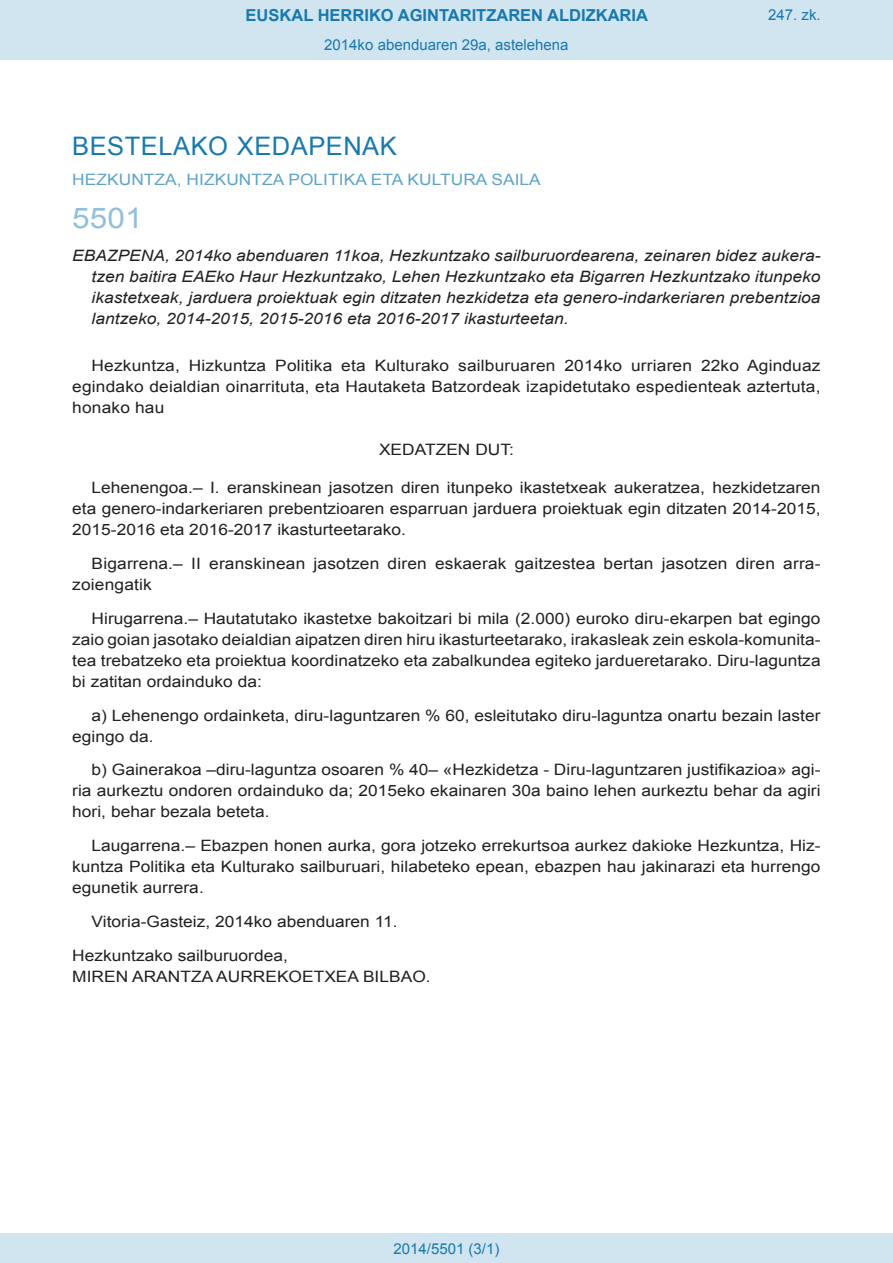
<style>
.page{position:relative;width:893px;height:1263px;background:#fff}
.page>*{position:absolute;margin:0;border:0;box-sizing:border-box;transform-origin:0 0}
.BOPVOrden{font:28.5px "Arial";color:#90c0db;scale:1.11 1}
.BOPVSeccion{font:25.5px "Arial";letter-spacing:.02em;color:#1879ad}
.t1{font:700 16.5px "Arial";color:#1879ad}
.BOPVDetalle{font:15.6px/21px "Arial";color:#231f20;text-align:justify;scale:1.11 1}
.BOPVTitulo{font:italic 15.6px/21px "Arial";color:#231f20;text-align:justify;scale:1.11 1}
.BOPVOrganismo{font:15.6px "Arial";letter-spacing:.005em;color:#5ea4ca;scale:1.11 1}
.BOPVFirmaLugFec{font:15.6px "Arial";color:#231f20;scale:1.11 1}
.BOPVFirmaNombre{font:15.6px "Arial";color:#231f20;scale:1.11 1}
.BOPVFirmaPuesto{font:15.6px "Arial";color:#231f20;scale:1.11 1}
.BOPVClave{font:15.6px "Arial";color:#231f20;scale:1.11 1}
.Paginacion_Centro{font:15px "Arial";color:#1879ad}
</style>
<div class="page">
<div style="left:0;top:0;width:893px;height:60px;background:#d0e5f0"></div>
<div style="left:0;top:1233px;width:893px;height:30px;background:#d0e5f0"></div>
<p class="t1" style="left:246px;top:4px;width:404px">EUSKAL HERRIKO AGINTARITZAREN ALDIZKARIA</p>
<p class="Paginacion_Centro" style="left:324px;top:35px;width:246px">2014ko abenduaren 29a, astelehena</p>
<p class="Paginacion_Centro" style="left:768px;top:5px;width:54px">247. zk.</p>
<p class="BOPVSeccion" style="left:72px;top:129px;width:326px">BESTELAKO XEDAPENAK</p>
<p class="BOPVOrganismo" style="left:72px;top:169px;width:424px">HEZKUNTZA, HIZKUNTZA POLITIKA ETA KULTURA SAILA</p>
<p class="BOPVOrden" style="left:72px;top:199px;width:65px">5501</p>
<p class="BOPVTitulo" style="left:92px;top:246px;width:658px;text-indent:-19px">EBAZPENA, 2014ko abenduaren 11koa, Hezkuntzako sailburuordearena, zeinaren bidez aukera&shy;tzen baitira EAEko Haur Hezkuntzako, Lehen Hezkuntzako eta Bigarren Hezkuntzako itunpeko ikastetxeak, jarduera proiektuak egin ditzaten hezkidetza eta genero-indarkeriaren prebentzioa lantzeko, 2014-2015, 2015-2016 eta 2016-2017 ikasturteetan.</p>
<p class="BOPVDetalle" style="left:72px;top:355px;width:676px;text-indent:19px">Hezkuntza, Hizkuntza Politika eta Kulturako sailburuaren 2014ko urriaren 22ko Aginduaz egindako deialdian oinarrituta, eta Hautaketa Batzordeak izapidetutako espedienteak aztertuta, honako hau</p>
<p class="BOPVClave" style="left:379px;top:440px;width:123px">XEDATZEN DUT:</p>
<p class="BOPVDetalle" style="left:72px;top:477px;width:676px;text-indent:19px">Lehenengoa.– I. eranskinean jasotzen diren itunpeko ikastetxeak aukeratzea, hezkidetzaren eta genero-indarkeriaren prebentzioaren esparruan jarduera proiektuak egin ditzaten 2014-2015, 2015-2016 eta 2016-2017 ikasturteetarako.</p>
<p class="BOPVDetalle" style="left:72px;top:553px;width:676px;text-indent:19px">Bigarrena.– II eranskinean jasotzen diren eskaerak gaitzestea bertan jasotzen diren arra&shy;zoiengatik</p>
<p class="BOPVDetalle" style="left:72px;top:608px;width:676px;text-indent:19px">Hirugarrena.– Hautatutako ikastetxe bakoitzari bi mila (2.000) euroko diru-ekarpen bat egingo zaio goian jasotako deialdian aipatzen diren hiru ikasturteetarako, irakasleak zein eskola-komunita&shy;tea trebatzeko eta proiektua koordinatzeko eta zabalkundea egiteko jardueretarako. Diru-laguntza bi zatitan ordainduko da:</p>
<p class="BOPVDetalle" style="left:72px;top:705px;width:676px;text-indent:19px">a) Lehenengo ordainketa, diru-laguntzaren % 60, esleitutako diru-laguntza onartu bezain laster egingo da.</p>
<p class="BOPVDetalle" style="left:72px;top:759px;width:676px;text-indent:19px">b) Gainerakoa –diru-laguntza osoaren % 40– «Hezkidetza - Diru-laguntzaren justifikazioa» agi&shy;ria aurkeztu ondoren ordainduko da; 2015eko ekainaren 30a baino lehen aurkeztu behar da agiri hori, behar bezala beteta.</p>
<p class="BOPVDetalle" style="left:72px;top:835px;width:676px;text-indent:19px">Laugarrena.– Ebazpen honen aurka, gora jotzeko errekurtsoa aurkez dakioke Hezkuntza, Hiz&shy;kuntza Politika eta Kulturako sailburuari, hilabeteko epean, ebazpen hau jakinarazi eta hurrengo egunetik aurrera.</p>
<p class="BOPVFirmaLugFec" style="left:92px;top:911px;width:277px">Vitoria-Gasteiz, 2014ko abenduaren 11.</p>
<p class="BOPVFirmaPuesto" style="left:72px;top:945px;width:196px">Hezkuntzako sailburuordea,</p>
<p class="BOPVFirmaNombre" style="left:72px;top:966px;width:324px">MIREN ARANTZA AURREKOETXEA BILBAO.</p>
<p class="Paginacion_Centro" style="left:393px;top:1238px;width:107px">2014/5501 (3/1)</p>
</div>
